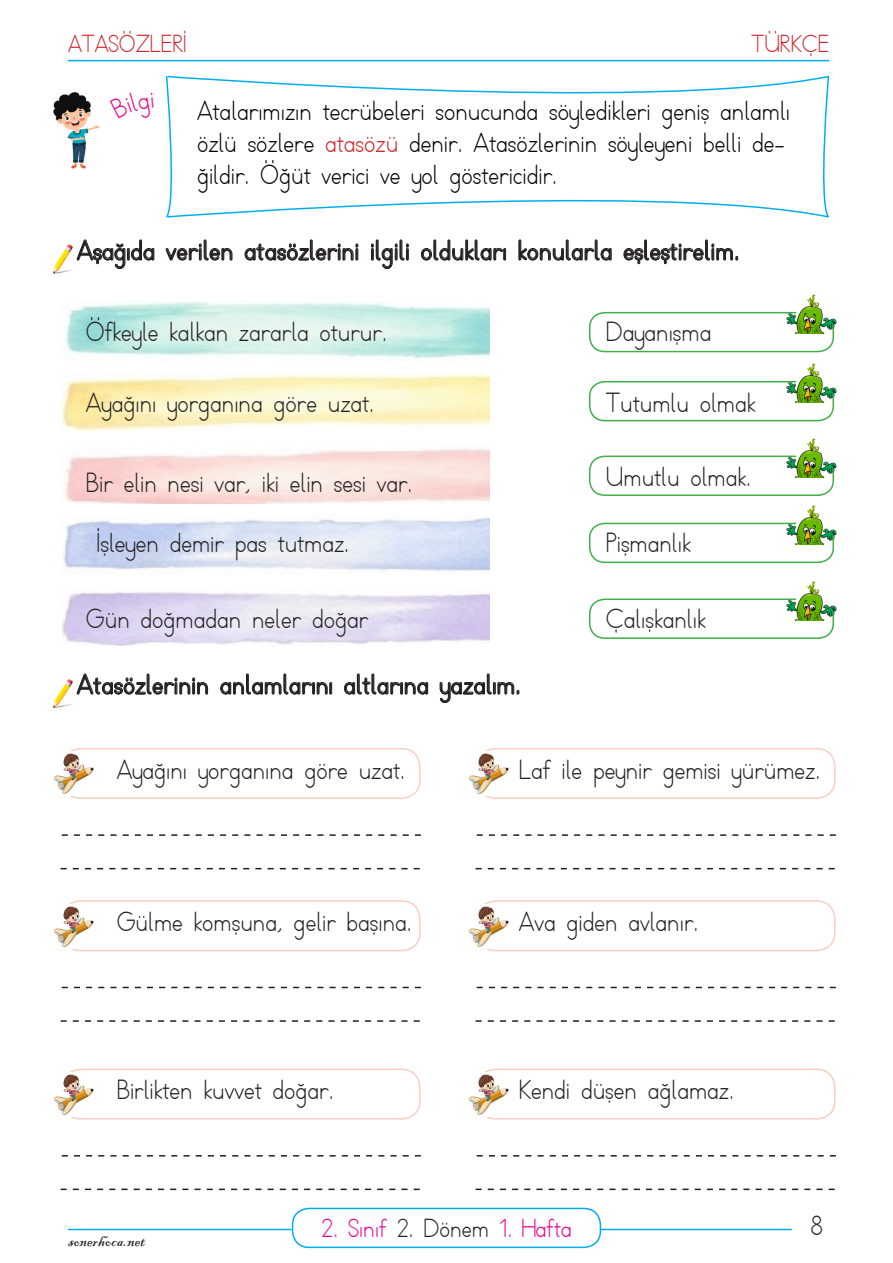
<style>
.page{position:relative;width:893px;height:1263px;background:#fff}
.page>*{position:absolute;margin:0;border:0;box-sizing:border-box;transform-origin:0 0}
.t1{font:27px "TTKB Dik Temel Abece";color:#231f20}
.t2{font:27px/32.4px "TTKB Dik Temel Abece";color:#000}
.t3{font:700 27px "TTKB Dik Temel Abece";color:#231f20}
.t4{font:25.5px "TTKB Dik Temel Abece";color:#ed028c}
.t5{font:24px "TTKB Dik Temel Abece";color:#d1232a}
.t6{font:18px "Blackadder ITC";color:#231f20}
.s1{color:#d1232a}
.s2{color:#231f20}
</style>
<div class="page">
<hr style="left:68px;top:60px;width:761px;height:1px;background:#00aeef">
<hr style="left:68px;top:1229px;width:223px;height:1px;background:#00aeef">
<div style="left:292px;top:1208px;width:309px;height:40px;border:2px solid #00aeef;border-radius:17px"></div>
<hr style="left:601px;top:1229px;width:191px;height:1px;background:#00aeef">
<img style="left:53px;top:92px;width:47px;height:77px">
<svg style="left:165px;top:75px;width:665px;height:143px"></svg>
<svg style="left:76px;top:239px;width:79px;height:30px"></svg>
<svg style="left:165px;top:239px;width:68px;height:22px"></svg>
<svg style="left:244px;top:239px;width:115px;height:22px"></svg>
<svg style="left:371px;top:239px;width:38px;height:30px"></svg>
<svg style="left:421px;top:239px;width:85px;height:22px"></svg>
<svg style="left:518px;top:239px;width:94px;height:22px"></svg>
<svg style="left:623px;top:239px;width:115px;height:25px"></svg>
<svg style="left:76px;top:673px;width:132px;height:22px"></svg>
<svg style="left:220px;top:673px;width:112px;height:22px"></svg>
<svg style="left:344px;top:673px;width:84px;height:22px"></svg>
<svg style="left:439px;top:673px;width:81px;height:30px"></svg>
<img style="left:53px;top:244px;width:20px;height:30px">
<img style="left:53px;top:679px;width:20px;height:29px">
<img style="left:65px;top:302px;width:424px;height:57px">
<img style="left:62px;top:374px;width:427px;height:57px">
<img style="left:63px;top:517px;width:426px;height:54px">
<img style="left:801px;top:294px;width:36px;height:31px">
<img style="left:801px;top:363px;width:36px;height:31px">
<img style="left:801px;top:438px;width:36px;height:31px">
<img style="left:801px;top:505px;width:36px;height:31px">
<img style="left:801px;top:581px;width:36px;height:31px">
<svg style="left:589px;top:311px;width:246px;height:42px"></svg>
<svg style="left:589px;top:380px;width:246px;height:42px"></svg>
<svg style="left:589px;top:455px;width:246px;height:41px"></svg>
<svg style="left:589px;top:522px;width:246px;height:42px"></svg>
<svg style="left:589px;top:598px;width:246px;height:41px"></svg>
<div style="left:62px;top:748px;width:359px;height:51px;border:2px solid #facec1;border-radius:18px"></div>
<div style="left:62px;top:900px;width:359px;height:51px;border:2px solid #facec1;border-radius:18px"></div>
<div style="left:62px;top:1068px;width:359px;height:51px;border:2px solid #facec1;border-radius:18px"></div>
<div style="left:477px;top:748px;width:358px;height:51px;border:2px solid #facec1;border-radius:18px"></div>
<div style="left:477px;top:900px;width:358px;height:51px;border:2px solid #facec1;border-radius:18px"></div>
<div style="left:477px;top:1068px;width:358px;height:51px;border:2px solid #facec1;border-radius:18px"></div>
<svg style="left:62px;top:834px;width:359px;height:2px"></svg>
<svg style="left:62px;top:987px;width:359px;height:1px"></svg>
<svg style="left:62px;top:1155px;width:359px;height:1px"></svg>
<svg style="left:477px;top:834px;width:359px;height:2px"></svg>
<svg style="left:477px;top:987px;width:359px;height:1px"></svg>
<svg style="left:477px;top:1155px;width:359px;height:1px"></svg>
<svg style="left:61px;top:868px;width:359px;height:1px"></svg>
<svg style="left:61px;top:1020px;width:359px;height:2px"></svg>
<svg style="left:61px;top:1188px;width:359px;height:2px"></svg>
<svg style="left:476px;top:868px;width:359px;height:1px"></svg>
<svg style="left:476px;top:1020px;width:359px;height:2px"></svg>
<svg style="left:476px;top:1188px;width:359px;height:2px"></svg>
<img style="left:54px;top:752px;width:40px;height:44px">
<img style="left:54px;top:904px;width:40px;height:44px">
<img style="left:54px;top:1072px;width:40px;height:44px">
<img style="left:469px;top:752px;width:40px;height:44px">
<img style="left:469px;top:904px;width:40px;height:44px">
<img style="left:469px;top:1072px;width:40px;height:44px">
<p class="t5" style="left:68px;top:30px;width:120px">ATASÖZLERI</p>
<p class="t5" style="left:752px;top:30px;width:79px">TÜRKÇE</p>
<p class="t2" style="left:197px;top:95px;width:595px">Atalarımızın tecrübeleri sonucunda söyledikleri geniş anlamlı özlü sözlere <span class="s1">atasözü</span> denir. Atasözlerinin söyleyeni belli de&shy;ğildir. Öğüt verici ve yol göstericidir.</p>
<p class="t3" style="left:77px;top:233px;width:664px">Aşağıda verilen atasözlerini ilgili oldukları konularla eşleştirelim.</p>
<p class="t1" style="left:86px;top:315px;width:303px">Öfkeyle kalkan zararla oturur.</p>
<p class="t1" style="left:606px;top:316px;width:107px">Dayanışma</p>
<p class="t1" style="left:86px;top:386px;width:290px">Ayağını yorganına göre uzat.</p>
<p class="t1" style="left:606px;top:386px;width:151px">Tutumlu olmak</p>
<p class="t1" style="left:86px;top:467px;width:328px">Bir elin nesi var, iki elin sesi var.</p>
<p class="t1" style="left:97px;top:526px;width:254px">İşleyen demir pas tutmaz.</p>
<p class="t1" style="left:606px;top:461px;width:147px">Umutlu olmak.</p>
<p class="t1" style="left:606px;top:526px;width:86px">Pişmanlık</p>
<p class="t1" style="left:86px;top:602px;width:284px">Gün doğmadan neler doğar</p>
<p class="t1" style="left:606px;top:602px;width:101px">Çalışkanlık</p>
<p class="t3" style="left:77px;top:667px;width:445px">Atasözlerinin anlamlarını altlarına yazalım.</p>
<p class="t1" style="left:117px;top:753px;width:290px">Ayağını yorganına göre uzat.</p>
<p class="t1" style="left:519px;top:753px;width:303px">Laf ile peynir gemisi yürümez.</p>
<p class="t1" style="left:117px;top:905px;width:297px">Gülme komşuna, gelir başına.</p>
<p class="t1" style="left:519px;top:905px;width:181px">Ava giden avlanır.</p>
<p class="t1" style="left:117px;top:1074px;width:218px">Birlikten kuvvet doğar.</p>
<p class="t1" style="left:519px;top:1074px;width:217px">Kendi düşen ağlamaz.</p>
<p class="t6" style="left:68px;top:1229px;width:79px">sonerhoca.net</p>
<p class="t4" style="left:321px;top:1212px;width:252px">2. Sınıf <span class="s2">2. Dönem</span> 1. Hafta</p>
<p class="t1" style="left:810px;top:1209px;width:15px">8</p>
</div>
